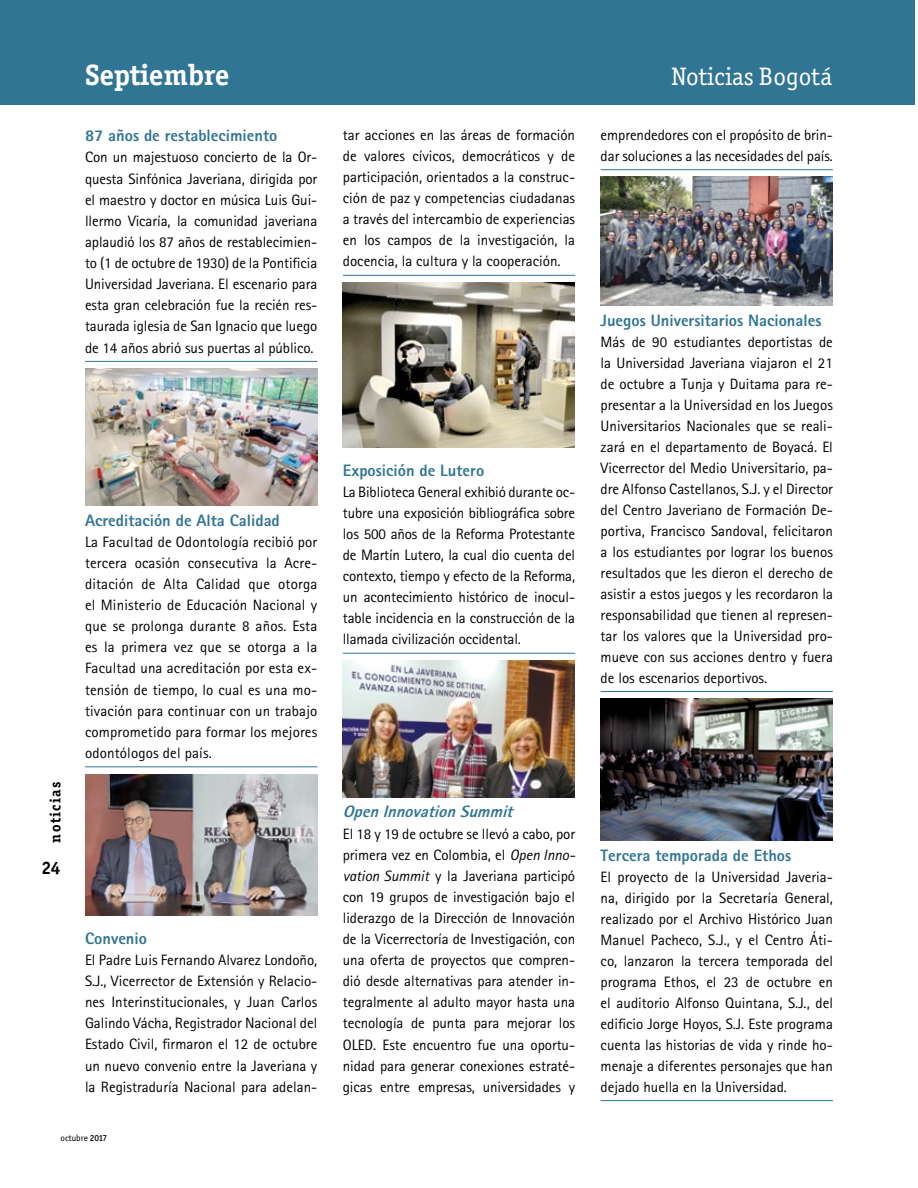
<style>
.page{position:relative;width:918px;height:1188px;background:#fff}
.page>*{position:absolute;margin:0;border:0;box-sizing:border-box;transform-origin:0 0}
.t1{font:700 29.55px "Officina Ser ITC";color:#fff}
.t2{font:25.35px "Officina Ser ITC";color:#fff}
.t3{font:700 18px "Officina Sans ITC";color:#000}
.t4{font:800 16.5px "AT Rotis Sans Serif";color:#317594}
.t5{font:italic 800 16.5px "AT Rotis Sans Serif";color:#317594}
.t6{font:15px/21.1px "AT Rotis Sans Serif";color:#000;text-align:justify}
.t7{font:700 15px "Officina Ser ITC";letter-spacing:.1em;color:#000}
.t8{font:9px "Officina Sans ITC";color:#000}
.s1{font-style:italic}
.s2{font-weight:500}
</style>
<div class="page">
<div style="left:0;top:0;width:915px;height:105px;background:#317594"></div>
<hr style="left:85px;top:361px;width:232px;height:1px;background:#317594">
<hr style="left:85px;top:766px;width:232px;height:1px;background:#317594">
<img style="left:85px;top:369px;width:232px;height:137px">
<img style="left:85px;top:774px;width:232px;height:141px">
<hr style="left:343px;top:275px;width:232px;height:1px;background:#317594">
<hr style="left:343px;top:653px;width:232px;height:1px;background:#317594">
<img style="left:343px;top:283px;width:232px;height:164px">
<img style="left:343px;top:661px;width:232px;height:136px">
<hr style="left:601px;top:169px;width:232px;height:1px;background:#317594">
<hr style="left:601px;top:691px;width:232px;height:1px;background:#317594">
<hr style="left:601px;top:1100px;width:232px;height:1px;background:#317594">
<img style="left:601px;top:177px;width:232px;height:129px">
<img style="left:601px;top:699px;width:232px;height:142px">
<p class="t7" style="left:46px;top:843px;width:63px;rotate:-90deg">noticias</p>
<p class="t3" style="left:42px;top:857px;width:20px">24</p>
<h1 class="t1" style="left:85px;top:57px;width:146px">Septiembre</h1>
<h2 class="t2" style="left:672px;top:62px;width:162px">Noticias Bogotá</h2>
<p class="t4" style="left:85px;top:125px;width:194px">87 años de restablecimiento</p>
<p class="t6" style="left:85px;top:147px;width:234px">Con un majestuoso concierto de la Or&shy;questa Sinfónica Javeriana, dirigida por el maestro y doctor en música Luis Gui&shy;llermo Vicaría, la comunidad javeriana aplaudió los 87 años de restablecimien&shy;to (1 de octubre de 1930) de la Pontificia Universidad Javeriana. El escenario para esta gran celebración fue la recién res&shy;taurada iglesia de San Ignacio que luego de 14 años abrió sus puertas al público.</p>
<p class="t6" style="left:343px;top:124px;width:234px">tar acciones en las áreas de formación de valores cívicos, democráticos y de participación, orientados a la construc&shy;ción de paz y competencias ciudadanas a través del intercambio de experiencias en los campos de la investigación, la docencia, la cultura y la cooperación.</p>
<p class="t6" style="left:601px;top:124px;width:234px">emprendedores con el propósito de brin&shy;dar soluciones a las necesidades del país.</p>
<p class="t4" style="left:601px;top:310px;width:222px">Juegos Universitarios Nacionales</p>
<p class="t6" style="left:601px;top:331px;width:234px">Más de 90 estudiantes deportistas de la Universidad Javeriana viajaron el 21 de octubre a Tunja y Duitama para re&shy;presentar a la Universidad en los Juegos Universitarios Nacionales que se reali&shy;zará en el departamento de Boyacá. El Vicerrector del Medio Universitario, pa&shy;dre Alfonso Castellanos, S.J. y el Director del Centro Javeriano de Formación De&shy;portiva, Francisco Sandoval, felicitaron a los estudiantes por lograr los buenos resultados que les dieron el derecho de asistir a estos juegos y les recordaron la responsabilidad que tienen al represen&shy;tar los valores que la Universidad pro&shy;mueve con sus acciones dentro y fuera de los escenarios deportivos.</p>
<p class="t4" style="left:343px;top:459px;width:143px">Exposición de Lutero</p>
<p class="t6" style="left:343px;top:481px;width:234px">La Biblioteca General exhibió durante oc&shy;tubre una exposición bibliográfica sobre los 500 años de la Reforma Protestante de Martín Lutero, la cual dio cuenta del contexto, tiempo y efecto de la Reforma, un acontecimiento histórico de inocul&shy;table incidencia en la construcción de la llamada civilización occidental.</p>
<p class="t4" style="left:85px;top:510px;width:196px">Acreditación de Alta Calidad</p>
<p class="t6" style="left:85px;top:531px;width:234px">La Facultad de Odontología recibió por tercera ocasión consecutiva la Acre&shy;ditación de Alta Calidad que otorga el Ministerio de Educación Nacional y que se prolonga durante 8 años. Esta es la primera vez que se otorga a la Facultad una acreditación por esta ex&shy;tensión de tiempo, lo cual es una mo&shy;tivación para continuar con un trabajo comprometido para formar los mejores odontólogos del país.</p>
<p class="t4" style="left:85px;top:928px;width:64px">Convenio</p>
<p class="t6" style="left:85px;top:949px;width:234px">El Padre Luis Fernando Alvarez Londoño, S.J., Vicerrector de Extensión y Relacio&shy;nes Interinstitucionales, y Juan Carlos Galindo Vácha, Registrador Nacional del Estado Civil, firmaron el 12 de octubre un nuevo convenio entre la Javeriana y la Registraduría Nacional para adelan-</p>
<p class="t5" style="left:343px;top:801px;width:177px">OpenInnovationSummit</p>
<p class="t6" style="left:343px;top:823px;width:234px">El 18 y 19 de octubre se llevó a cabo, por primera vez en Colombia, el <span class="s1">Open Inno&shy;vation Summit</span> y la Javeriana participó con 19 grupos de investigación bajo el liderazgo de la Dirección de Innovación de la Vicerrectoría de Investigación, con una oferta de proyectos que compren&shy;dió desde alternativas para atender in&shy;tegralmente al adulto mayor hasta una tecnología de punta para mejorar los OLED. Este encuentro fue una oportu&shy;nidad para generar conexiones estraté&shy;gicas entre empresas, universidades y</p>
<p class="t4" style="left:601px;top:845px;width:192px">Tercera temporada de Ethos</p>
<p class="t6" style="left:601px;top:866px;width:234px">El proyecto de la Universidad Javeria&shy;na, dirigido por la Secretaría General, realizado por el Archivo Histórico Juan Manuel Pacheco, S.J., y el Centro Áti&shy;co, lanzaron la tercera temporada del programa Ethos, el 23 de octubre en el auditorio Alfonso Quintana, S.J., del edificio Jorge Hoyos, S.J. Este programa cuenta las historias de vida y rinde ho&shy;menaje a diferentes personajes que han dejado huella en la Universidad.</p>
<p class="t8" style="left:61px;top:1133px;width:48px">octubre <span class="s2">2017</span></p>
</div>
